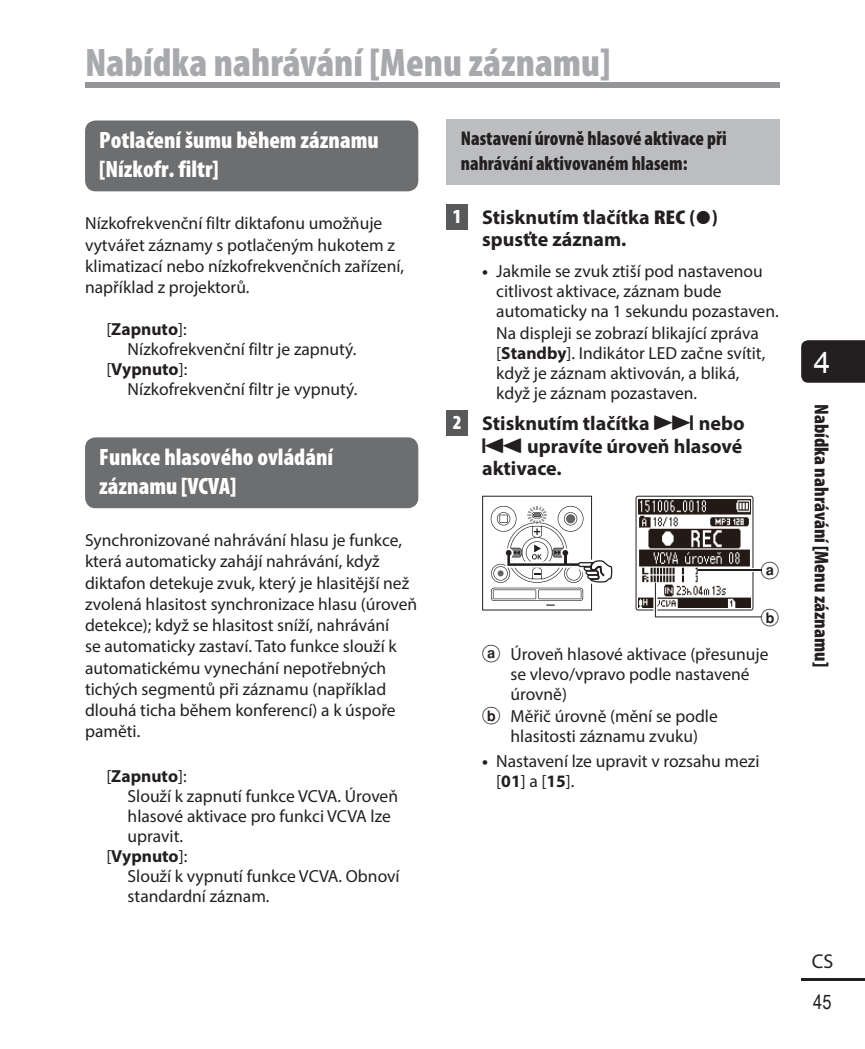
<style>
.page{position:relative;width:865px;height:1049px;background:#fff}
.page>*{position:absolute;margin:0;border:0;box-sizing:border-box;transform-origin:0 0}
.t1{font:900 condensed 40px "Myriad Pro";color:#a7a9ac}
.t2{font:30px "Arial";color:#fff}
.t3{font:900 condensed 23.75px/28.8px "Myriad Pro";color:#fff}
.t4{font:700 20px/22.5px "Myriad Pro";color:#231f20}
.t5{font:900 condensed 20px/25px "Myriad Pro";color:#231f20;scale:.96 1}
.t6{font:900 condensed 20px "Myriad Pro";color:#231f20}
.t7{font:20px "Arial Narrow";color:#231f20}
.t8{font:20px "Myriad Pro";color:#231f20}
.t9{font:17.5px/21.2px "Myriad Pro";color:#231f20}
.t10{font:700 17.5px "Myriad Pro";color:#231f20}
.t11{font:17.5px "Circl Posi B2";color:#231f20}
.s1{font-weight:400}
.s2{font-weight:900;font-stretch:condensed;color:#fff}
.s3{font-weight:900;font-stretch:condensed}
.s4{font-family:"AP Yakumono";font-weight:400}
.s5{font-weight:700}
.s6{font-family:"Circl Posi B2"}
</style>
<div class="page">
<div style="left:801px;top:340px;width:64px;height:43px;background:#231f20"></div>
<hr style="left:801px;top:978px;width:64px;height:3px;background:#231f20">
<div style="left:85px;top:82px;width:695px;height:5px;background:#939598"></div>
<div style="left:85px;top:120px;width:333px;height:71px;background:#6d6e70;border-radius:11px"></div>
<div style="left:85px;top:437px;width:333px;height:71px;background:#6d6e70;border-radius:11px"></div>
<div style="left:446px;top:120px;width:334px;height:35px;background:#bcbec0"></div>
<div style="left:446px;top:150px;width:334px;height:35px;background:#bbbdc0"></div>
<div style="left:446px;top:204px;width:22px;height:25px;background:#58595b"></div>
<div style="left:446px;top:410px;width:22px;height:25px;background:#58595b"></div>
<svg style="left:635px;top:496px;width:126px;height:122px"></svg>
<svg style="left:482px;top:496px;width:131px;height:114px"></svg>
<h1 class="t1" style="left:85px;top:47px;width:527px">Nabídka nahrávání [Menu záznamu]</h1>
<h3 class="t3" style="left:99px;top:128px;width:281px">Potlačení šumu během záznamu [Nízkofr. filtr]</h3>
<p class="t9" style="left:85px;top:214px;width:320px">Nízkofrekvenční filtr diktafonu umožňuje vytvářet záznamy s potlačeným hukotem z klimatizací nebo nízkofrekvenčních zařízení, například z projektorů.</p>
<p class="t10" style="left:106px;top:322px;width:82px"><span class="s1">[</span>Zapnuto<span class="s1">]:</span></p>
<p class="t9" style="left:128px;top:339px;width:230px">Nízkofrekvenční filtr je zapnutý.</p>
<p class="t10" style="left:106px;top:362px;width:82px"><span class="s1">[</span>Vypnuto<span class="s1">]:</span></p>
<p class="t9" style="left:128px;top:379px;width:231px">Nízkofrekvenční filtr je vypnutý.</p>
<h3 class="t3" style="left:99px;top:445px;width:235px">Funkce hlasového ovládání záznamu [VCVA]</h3>
<p class="t9" style="left:85px;top:531px;width:334px">Synchronizované nahrávání hlasu je funkce, která automaticky zahájí nahrávání, když diktafon detekuje zvuk, který je hlasitější než zvolená hlasitost synchronizace hlasu (úroveň detekce); když se hlasitost sníží, nahrávání<br>se automaticky zastaví. Tato funkce slouží k automatickému vynechání nepotřebných tichých segmentů při záznamu (například dlouhá ticha během konferencí) a k úspoře paměti.</p>
<p class="t10" style="left:106px;top:770px;width:82px"><span class="s1">[</span>Zapnuto<span class="s1">]:</span></p>
<p class="t9" style="left:128px;top:787px;width:272px">Slouží k zapnutí funkce VCVA. Úroveň</p>
<p class="t9" style="left:128px;top:807px;width:265px">hlasové aktivace pro funkci VCVA lze</p>
<p class="t9" style="left:128px;top:827px;width:57px">upravit.</p>
<p class="t10" style="left:106px;top:850px;width:82px"><span class="s1">[</span>Vypnuto<span class="s1">]:</span></p>
<p class="t9" style="left:128px;top:867px;width:273px">Slouží k vypnutí funkce VCVA. Obnoví</p>
<p class="t9" style="left:128px;top:887px;width:143px">standardní záznam.</p>
<p class="t5" style="left:461px;top:128px;width:278px">Nastavení úrovně hlasové aktivace při nahrávání aktivovaném hlasem:</p>
<p class="t4" style="left:482px;top:207px;width:237px;text-indent:-29px"><span class="s2">1</span> Stisknutím tlačítka <span class="s3">REC</span> ( <span class="s4">s</span>) spusťte záznam.</p>
<p class="t9" style="left:496px;top:262px;width:284px;line-height:20px;text-indent:-14px"><span class="s5">•</span> Jakmile se zvuk ztiší pod nastavenou citlivost aktivace, záznam bude automaticky na 1 sekundu pozastaven.</p>
<p class="t9" style="left:496px;top:324px;width:270px;line-height:20px">Na displeji se zobrazí blikající zpráva [<span class="s5">Standby</span>]. Indikátor LED začne svítit, když je záznam aktivován, a bliká, když je záznam pozastaven.</p>
<p class="t4" style="left:482px;top:413px;width:264px;text-align:justify;text-indent:-29px"><span class="s2">2</span> Stisknutím tlačítka <span class="s4">9</span> nebo <span class="s4">0</span> upravíte úroveň hlasové aktivace.</p>
<p class="t11" style="left:761px;top:560px;width:21px">a</p>
<p class="t11" style="left:761px;top:607px;width:21px">b</p>
<p class="t9" style="left:510px;top:645px;width:259px;line-height:20px;text-indent:-28px"><span class="s6">a</span> Úroveň hlasové aktivace (přesunuje se vlevo/vpravo podle nastavené úrovně)</p>
<p class="t9" style="left:482px;top:707px;width:237px;line-height:20px;text-align:center"><span class="s6">b</span> Měřič úrovně (mění se podle hlasitosti záznamu zvuku)</p>
<p class="t9" style="left:496px;top:752px;width:265px;line-height:20px;text-indent:-14px"><span class="s5">•</span> Nastavení lze upravit v rozsahu mezi [<span class="s5">01</span>] a [<span class="s5">15</span>].</p>
<h2 class="t2" style="left:814px;top:346px;width:18px">4</h2>
<p class="t6" style="left:829px;top:404px;width:264px;rotate:90deg">Nabídka nahrávání [Menu záznamu]</p>
<p class="t8" style="left:811px;top:953px;width:23px">CS</p>
<p class="t7" style="left:813px;top:991px;width:20px">45</p>
</div>
